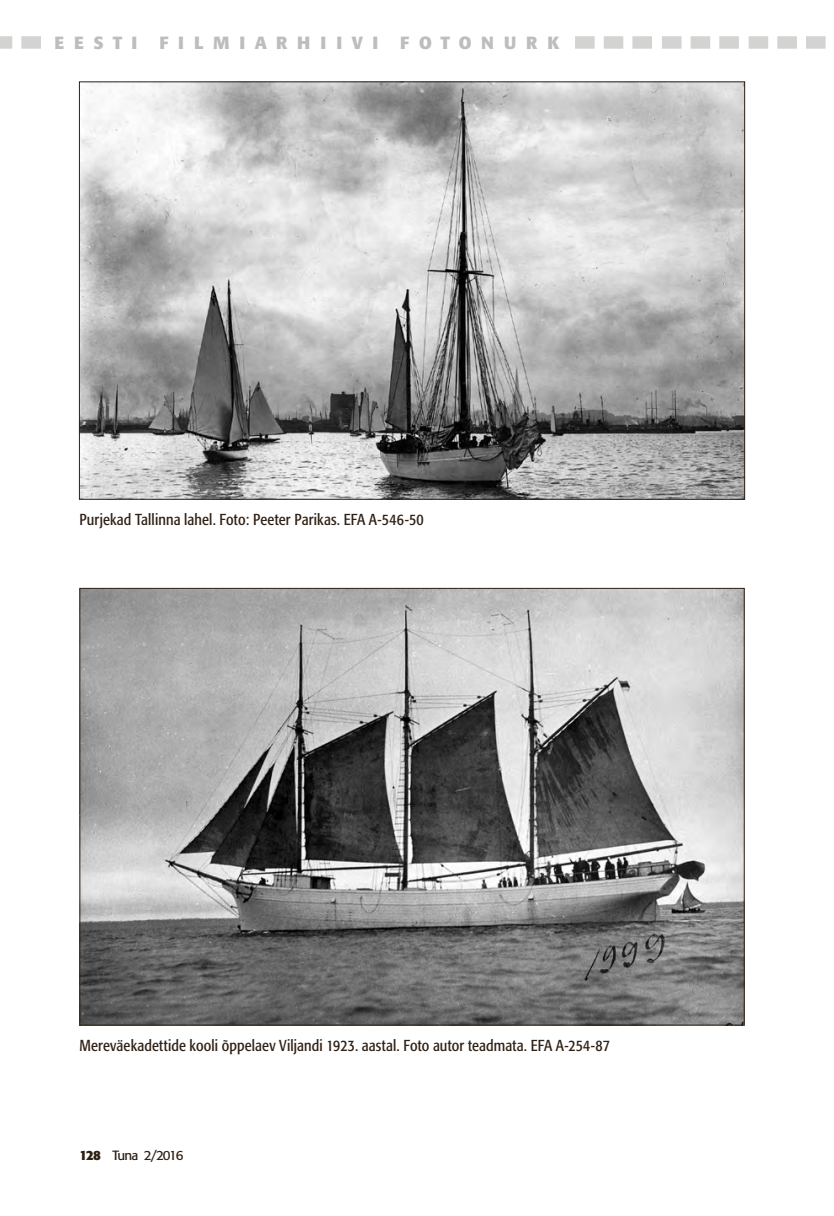
<style>
.page{position:relative;width:834px;height:1216px;background:#fff}
.page>*{position:absolute;margin:0;border:0;box-sizing:border-box;transform-origin:0 0}
.t1{font:700 17.5px "Formata";letter-spacing:.555em;color:#bebdbc}
.t2{font:condensed 15.75px "Formata";letter-spacing:.01em;color:#2e2014}
.t3{font:13.3px "Formata";letter-spacing:-.09em;color:#2e2014}
.s1{font-weight:700}
</style>
<div class="page">
<svg style="left:0;top:36px;width:41px;height:13px"></svg>
<svg style="left:575px;top:36px;width:77px;height:13px"></svg>
<svg style="left:662px;top:36px;width:76px;height:13px"></svg>
<svg style="left:748px;top:36px;width:77px;height:13px"></svg>
<img style="left:81px;top:590px;width:661px;height:433px">
<img style="left:81px;top:83px;width:662px;height:414px">
<p class="t1" style="left:55px;top:31px;width:84px">EESTI</p>
<p class="t1" style="left:159px;top:31px;width:220px">FILMIARHIIVI</p>
<p class="t1" style="left:400px;top:31px;width:161px">FOTONURK</p>
<p class="t2" style="left:79px;top:510px;width:346px">Purjekad Tallinna lahel. Foto: Peeter Parikas. EFA A-546-50</p>
<p class="t2" style="left:79px;top:1036px;width:532px">Mereväekadettide kooli õppelaev Viljandi 1923. aastal. Foto autor teadmata. EFA A-254-87</p>
<p class="t3" style="left:79px;top:1146px;width:105px"><span class="s1">128</span> Tuna 2/2016</p>
</div>
